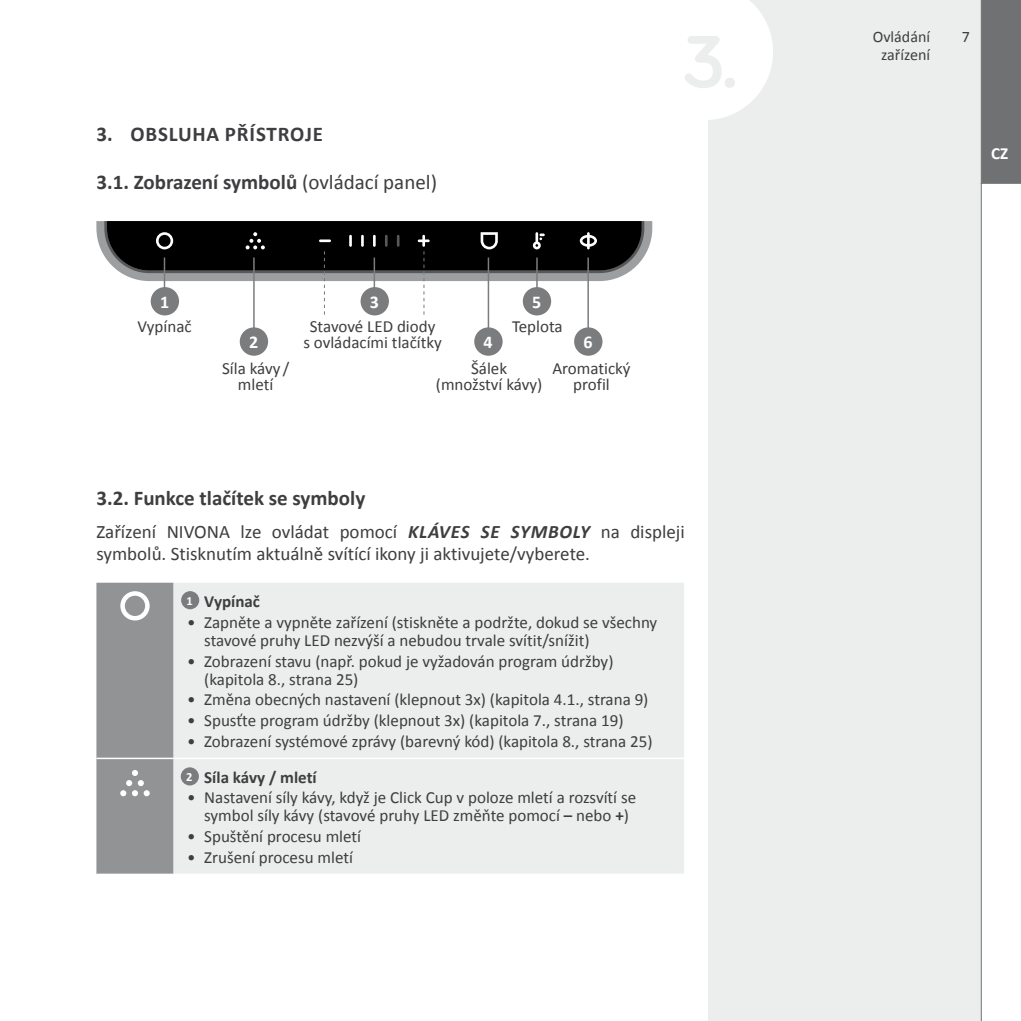
<style>
.page{position:relative;width:1021px;height:1021px;background:#fff}
.page>*{position:absolute;margin:0;border:0;box-sizing:border-box;transform-origin:0 0}
.t1{font:700 21px "Calibri";color:#3e3d40}
.t2{font:700 21px "Calibri";letter-spacing:.04em;color:#3e3d40}
.t3{font:19px/22px "Calibri";color:#3e3d40}
.t4{font:700 18px "Calibri";color:#fff}
.t5{font:17px/16px "Calibri";color:#3e3d40;text-align:center}
.t6{font:700 17px "Calibri";color:#3e3d40}
.t7{font:700 17px "Calibri";color:#fff}
.t8{font:16px/18px "Calibri";color:#3e3d40;text-align:center}
.t9{font:700 12.4px "Calibri";color:#fff}
.s1{font-weight:400}
.s2{font-weight:700;font-style:italic}
.s3{font-weight:700}
</style>
<div class="page">
<div style="left:707px;top:0;width:313px;height:1020px;background:#eceded"></div>
<svg style="left:707px;top:0;width:66px;height:120px"></svg>
<svg style="left:980px;top:0;width:40px;height:1020px;background:#e0e0e0"></svg>
<div style="left:173px;top:582px;width:511px;height:291px;background:#eceded"></div>
<hr style="left:173px;top:757px;width:511px;height:2px;background:#fff">
<div style="left:96px;top:582px;width:77px;height:292px;background:#929395"></div>
<div style="left:181px;top:591px;width:18px;height:18px;background:#7b7c7e;border-radius:50%"></div>
<div style="left:181px;top:767px;width:18px;height:18px;background:#7b7c7e;border-radius:50%"></div>
<hr style="left:587px;top:257px;width:2px;height:93px;background:#7b7c7e">
<hr style="left:487px;top:257px;width:2px;height:93px;background:#7b7c7e">
<hr style="left:253px;top:257px;width:2px;height:93px;background:#7b7c7e">
<div style="left:151px;top:287px;width:28px;height:28px;background:#7b7c7e;border-radius:50%"></div>
<div style="left:240px;top:327px;width:28px;height:29px;background:#7b7c7e;border-radius:50%"></div>
<div style="left:360px;top:287px;width:29px;height:28px;background:#7b7c7e;border-radius:50%"></div>
<div style="left:474px;top:327px;width:28px;height:29px;background:#7b7c7e;border-radius:50%"></div>
<div style="left:523px;top:287px;width:28px;height:28px;background:#7b7c7e;border-radius:50%"></div>
<div style="left:574px;top:327px;width:28px;height:29px;background:#7b7c7e;border-radius:50%"></div>
<svg style="left:96px;top:221px;width:556px;height:93px"></svg>
<p class="t2" style="left:96px;top:119px;width:228px">3. OBSLUHA PŘÍSTROJE</p>
<p class="t1" style="left:96px;top:167px;width:342px">3.1. Zobrazení symbolů <span class="s1">(ovládací panel)</span></p>
<p class="t4" style="left:160px;top:289px;width:11px">1</p>
<p class="t4" style="left:370px;top:289px;width:11px">3</p>
<p class="t4" style="left:532px;top:289px;width:11px">5</p>
<p class="t5" style="left:137px;top:318px;width:56px">Vypínač</p>
<p class="t5" style="left:303px;top:318px;width:140px">Stavové LED diody<br>s ovládacími tlačítky</p>
<p class="t5" style="left:222px;top:359px;width:69px">Síla kávy / mletí</p>
<p class="t5" style="left:436px;top:359px;width:108px">Šálek (množství kávy)</p>
<p class="t5" style="left:512px;top:318px;width:52px">Teplota</p>
<p class="t5" style="left:552px;top:359px;width:80px">Aromatický profil</p>
<p class="t4" style="left:249px;top:329px;width:11px">2</p>
<p class="t4" style="left:583px;top:329px;width:11px">6</p>
<p class="t4" style="left:483px;top:329px;width:11px">4</p>
<p class="t1" style="left:96px;top:483px;width:270px">3.2. Funkce tlačítek se symboly</p>
<p class="t3" style="left:96px;top:520px;width:590px">Zařízení NIVONA lze ovládat pomocí <span class="s2">KLÁVES SE SYMBOLY</span> na displeji symbolů. Stisknutím aktuálně svítící ikony ji aktivujete/vyberete.</p>
<p class="t6" style="left:204px;top:589px;width:57px">Vypínač</p>
<p class="t5" style="left:204px;top:612px;width:454px;line-height:18px;text-align:left;text-indent:-17px">• Zapněte a vypněte zařízení (stiskněte a podržte, dokud se všechny stavové pruhy LED nezvýší a nebudou trvale svítit/snížit)</p>
<p class="t5" style="left:204px;top:651px;width:411px;line-height:18px;text-align:left;text-indent:-17px">• Zobrazení stavu (např. pokud je vyžadován program údržby) (kapitola 8., strana 25)</p>
<p class="t5" style="left:187px;top:691px;width:462px">• Změna obecných nastavení (klepnout 3x) (kapitola 4.1., strana 9)</p>
<p class="t5" style="left:187px;top:711px;width:438px">• Spusťte program údržby (klepnout 3x) (kapitola 7., strana 19)</p>
<p class="t5" style="left:187px;top:732px;width:467px">• Zobrazení systémové zprávy (barevný kód) (kapitola 8., strana 25)</p>
<p class="t6" style="left:204px;top:764px;width:114px">Síla kávy / mletí</p>
<p class="t5" style="left:187px;top:788px;width:450px;line-height:18px">• Nastavení síly kávy, když je Click Cup v poloze mletí a rozsvítí se symbol síly kávy (stavové pruhy LED změňte pomocí <span class="s3">–</span> nebo <span class="s3">+</span>)</p>
<p class="t5" style="left:187px;top:827px;width:175px">• Spuštění procesu mletí</p>
<p class="t5" style="left:187px;top:848px;width:167px">• Zrušení procesu mletí</p>
<p class="t9" style="left:186px;top:592px;width:8px">1</p>
<p class="t9" style="left:186px;top:768px;width:8px">2</p>
<p class="t8" style="left:872px;top:27px;width:59px">Ovládání zařízení</p>
<p class="t8" style="left:961px;top:27px;width:10px">7</p>
<p class="t7" style="left:990px;top:141px;width:19px">CZ</p>
</div>
